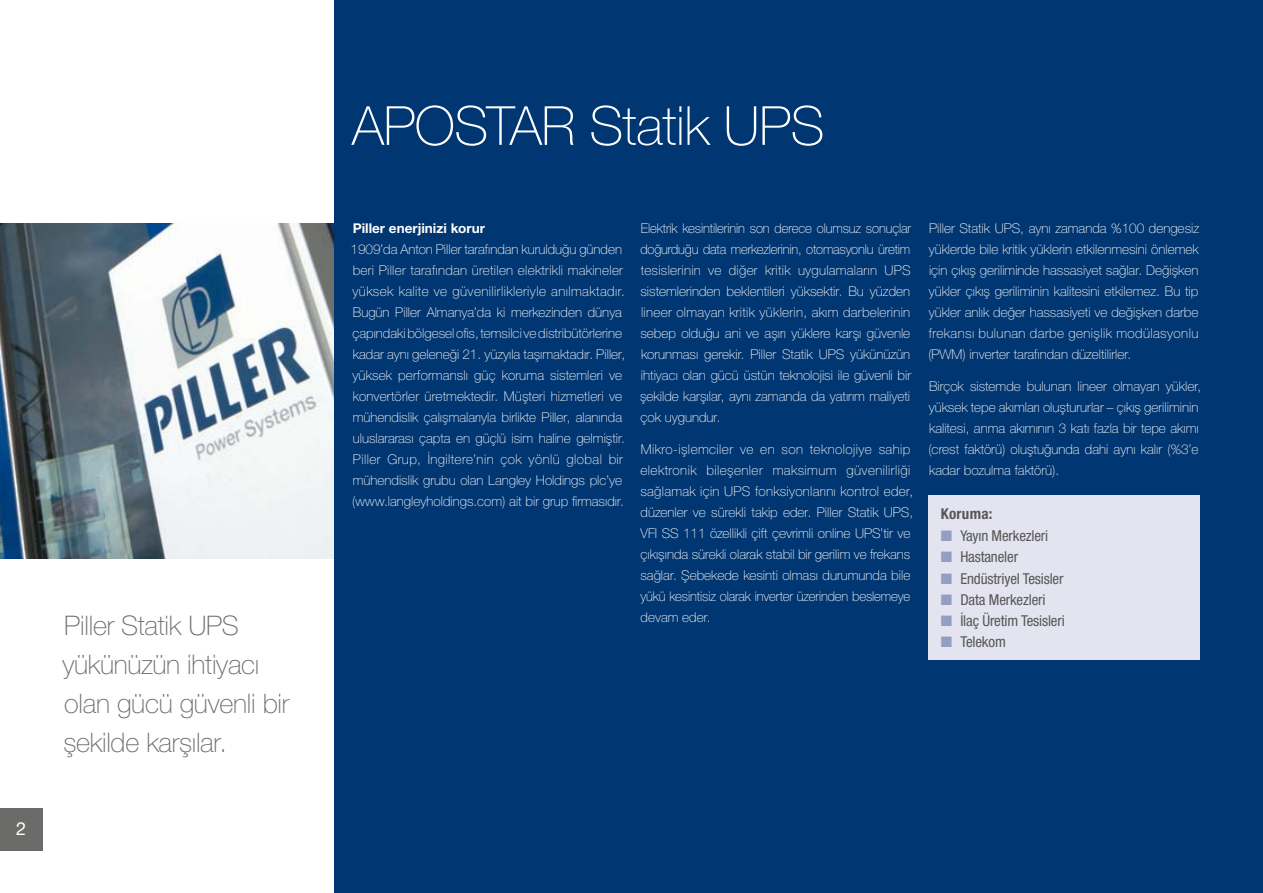
<style>
.page{position:relative;width:1263px;height:893px;background:#fff}
.page>*{position:absolute;margin:0;border:0;box-sizing:border-box;transform-origin:0 0}
.t1{font:100 54px "Helvetica Neue LTW1 G";letter-spacing:-.01em;color:#fff}
.t2{font:100 27px/39px "Helvetica Neue LTW1 G";letter-spacing:-.01em;color:#6b6b6a}
.t3{font:18px "Helvetica Neue";color:#fff}
.t4{font:condensed 15px "Helvetica Neue LT Pro";letter-spacing:-.01em;color:#575756}
.t5{font:condensed 15px "Helvetica Neue";letter-spacing:-.01em;color:#575756}
.t6{font:700 condensed 15px "Helvetica Neue LTW1 G";letter-spacing:.02em;color:#575756}
.t7{font:100 13.5px/21px "Helvetica Neue LTW1 G";color:#fff}
.t8{font:700 13.5px "Helvetica Neue LTW1 G";color:#fff}
.s1{color:#949dc2}
</style>
<div class="page">
<img style="left:0;top:223px;width:335px;height:335px">
<div style="left:335px;top:0;width:928px;height:893px;background:#003671"></div>
<div style="left:928px;top:495px;width:271px;height:165px;background:#e3e4f0"></div>
<div style="left:0;top:808px;width:43px;height:42px;background:#6b6b6a"></div>
<h3 class="t3" style="left:16px;top:818px;width:12px">2</h3>
<h2 class="t2" style="left:62px;top:606px;width:228px">Piller Statik UPS yükünüzün ihtiyacı olan gücü güvenli bir şekilde karşılar.</h2>
<h1 class="t1" style="left:352px;top:94px;width:474px">APOSTAR Statik UPS</h1>
<p class="t8" style="left:353px;top:220px;width:134px">Piller enerjinizi korur</p>
<p class="t7" style="left:350px;top:239px;width:276px">1909’da Anton Piller tarafından kurulduğu günden beri Piller tarafından üretilen elektrikli makineler yüksek kalite ve güvenilirlikleriyle anılmaktadır.<br>Bugün Piller Almanya’da ki merkezinden dünya çapındaki bölgesel ofis, temsilci ve distribütörlerine kadar aynı geleneği 21. yüzyıla taşımaktadır. Piller, yüksek performanslı güç koruma sistemleri ve konvertörler üretmektedir. Müşteri hizmetleri ve mühendislik çalışmalarıyla birlikte Piller, alanında uluslararası çapta en güçlü isim haline gelmiştir.<br>Piller Grup, İngiltere’nin çok yönlü global bir mühendislik grubu olan Langley Holdings plc’ye (www.langleyholdings.com) ait bir grup firmasıdır.</p>
<p class="t7" style="left:640px;top:218px;width:273px;text-align:justify">Elektrik kesintilerinin son derece olumsuz sonuçlar doğurduğu data merkezlerinin, otomasyonlu üretim tesislerinin ve diğer kritik uygulamaların UPS sistemlerinden beklentileri yüksektir. Bu yüzden lineer olmayan kritik yüklerin, akım darbelerinin sebep olduğu ani ve aşırı yüklere karşı güvenle korunması gerekir. Piller Statik UPS yükünüzün ihtiyacı olan gücü üstün teknolojisi ile güvenli bir şekilde karşılar, aynı zamanda da yatırım maliyeti çok uygundur.</p>
<p class="t7" style="left:640px;top:438px;width:274px">Mikro-işlemciler ve en son teknolojiye sahip elektronik bileşenler maksimum güvenilirliği sağlamak için UPS fonksiyonlarını kontrol eder, düzenler ve sürekli takip eder. Piller Statik UPS, VFI SS 111 özellikli çift çevrimli online UPS’tir ve çıkışında sürekli olarak stabil bir gerilim ve frekans sağlar. Şebekede kesinti olması durumunda bile yükü kesintisiz olarak inverter üzerinden beslemeye devam eder.</p>
<p class="t7" style="left:928px;top:218px;width:272px;text-align:justify">Piller Statik UPS, aynı zamanda %100 dengesiz yüklerde bile kritik yüklerin etkilenmesini önlemek için çıkış geriliminde hassasiyet sağlar. Değişken yükler çıkış geriliminin kalitesini etkilemez. Bu tip yükler anlık değer hassasiyeti ve değişken darbe frekansı bulunan darbe genişlik modülasyonlu (PWM) inverter tarafından düzeltilirler.</p>
<p class="t7" style="left:928px;top:375px;width:274px">Birçok sistemde bulunan lineer olmayan yükler, yüksek tepe akımları oluştururlar – çıkış geriliminin kalitesi, anma akımının 3 katı fazla bir tepe akımı (crest faktörü) oluştuğunda dahi aynı kalır (%3’e kadar bozulma faktörü).</p>
<p class="t6" style="left:941px;top:505px;width:53px">Koruma:</p>
<p class="t5" style="left:941px;top:527px;width:109px"><span class="s1">■</span> Yayın Merkezleri</p>
<p class="t4" style="left:941px;top:548px;width:79px"><span class="s1">■</span> Hastaneler</p>
<p class="t4" style="left:941px;top:569px;width:124px"><span class="s1">■</span> Endüstriyel Tesisler</p>
<p class="t4" style="left:941px;top:591px;width:106px"><span class="s1">■</span> Data Merkezleri</p>
<p class="t4" style="left:941px;top:612px;width:125px"><span class="s1">■</span> İlaç Üretim Tesisleri</p>
<p class="t4" style="left:941px;top:633px;width:66px"><span class="s1">■</span> Telekom</p>
</div>
